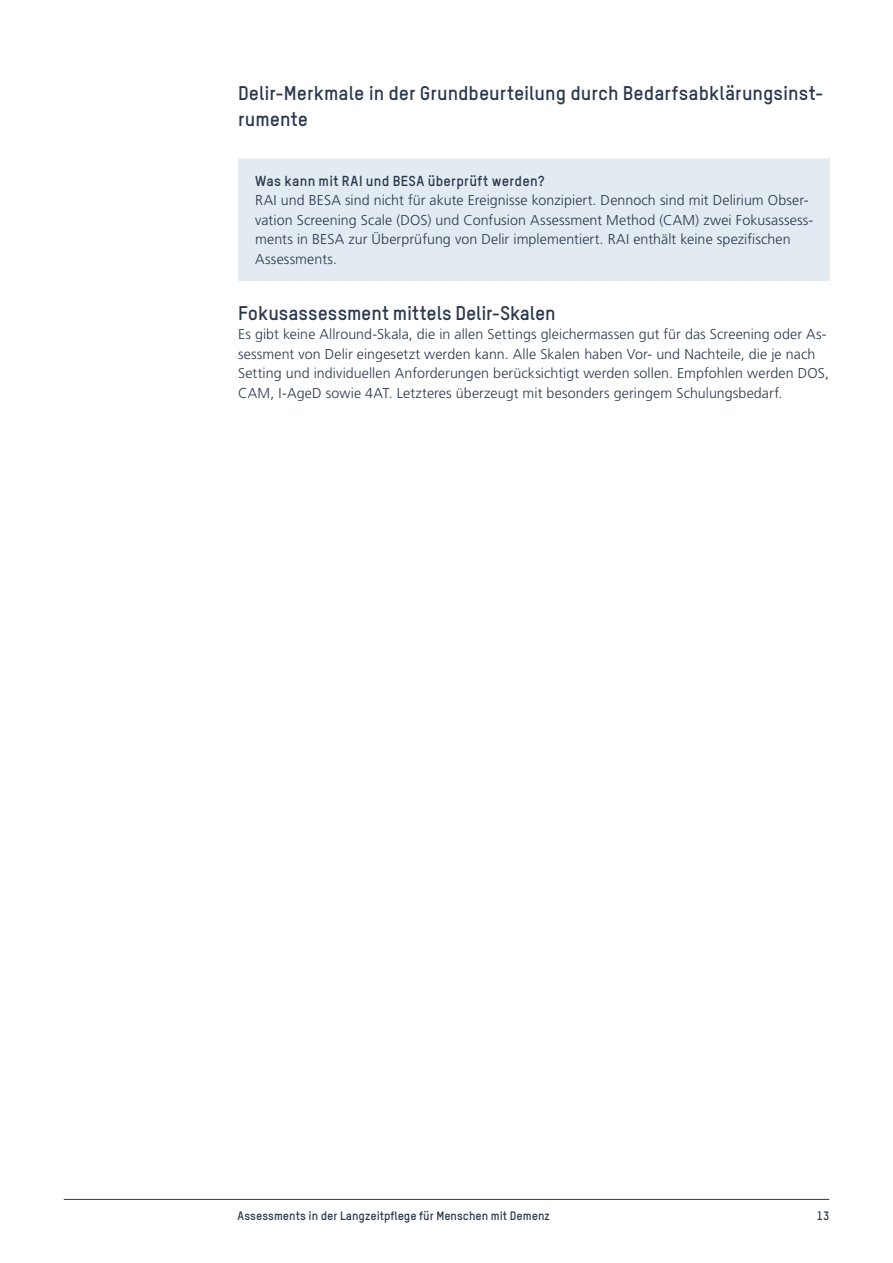
<style>
.page{position:relative;width:893px;height:1263px;background:#fff}
.page>*{position:absolute;margin:0;border:0;box-sizing:border-box;transform-origin:0 0}
.Lauftext_DE{font:700 19.5px/25.5px "TSTAR";color:#2a384f}
.Untertitel{font:700 19.5px "TSTAR";letter-spacing:-.005em;color:#2a384f}
.Lauftext_DE-2{font:300 14.25px/19.5px "Frutiger";letter-spacing:.005em;color:#2a384f}
.Lauftext_ohne_Einzug{font:300 14.25px/19.5px "Frutiger";letter-spacing:.005em;color:#2a384f}
.Lauftext_ohne_Einzug-2{font:700 14.25px "TSTAR";letter-spacing:.02em;color:#2a384f}
.t1{font:700 12px "TSTAR";color:#2a384f}
</style>
<div class="page">
<hr style="left:64px;top:1199px;width:765px;height:1px;background:#2a384f">
<div style="left:238px;top:158px;width:591px;height:123px;background:#e2ebf1"></div>
<hr style="left:238px;top:157px;width:591px;height:2px;background:#fff">
<p class="Lauftext_DE" style="left:238px;top:80px;width:587px">Delir-Merkmale in der Grundbeurteilung durch Bedarfsabklärungsinst&shy;rumente</p>
<p class="Lauftext_ohne_Einzug-2" style="left:255px;top:172px;width:291px">Was kann mit RAI und BESA überprüft werden?</p>
<p class="Lauftext_ohne_Einzug" style="left:255px;top:191px;width:560px">RAI und BESA sind nicht für akute Ereignisse konzipiert. Dennoch sind mit Delirium Obser&shy;vation Screening Scale (DOS) und Confusion Assessment Method (CAM) zwei Fokusassess&shy;ments in BESA zur Überprüfung von Delir implementiert. RAI enthält keine spezifischen Assessments.</p>
<p class="Untertitel" style="left:238px;top:301px;width:319px">Fokusassessment mittels Delir-Skalen</p>
<p class="Lauftext_DE-2" style="left:238px;top:325px;width:592px">Es gibt keine Allround-Skala, die in allen Settings gleichermassen gut für das Screening oder As&shy;sessment von Delir eingesetzt werden kann. Alle Skalen haben Vor- und Nachteile, die je nach Setting und individuellen Anforderungen berücksichtigt werden sollen. Empfohlen werden DOS, CAM, I-AgeD sowie 4AT. Letzteres überzeugt mit besonders geringem Schulungsbedarf.</p>
<p class="t1" style="left:238px;top:1208px;width:314px">Assessments in der Langzeitpflege für Menschen mit Demenz</p>
<p class="t1" style="left:817px;top:1208px;width:14px">13</p>
</div>
